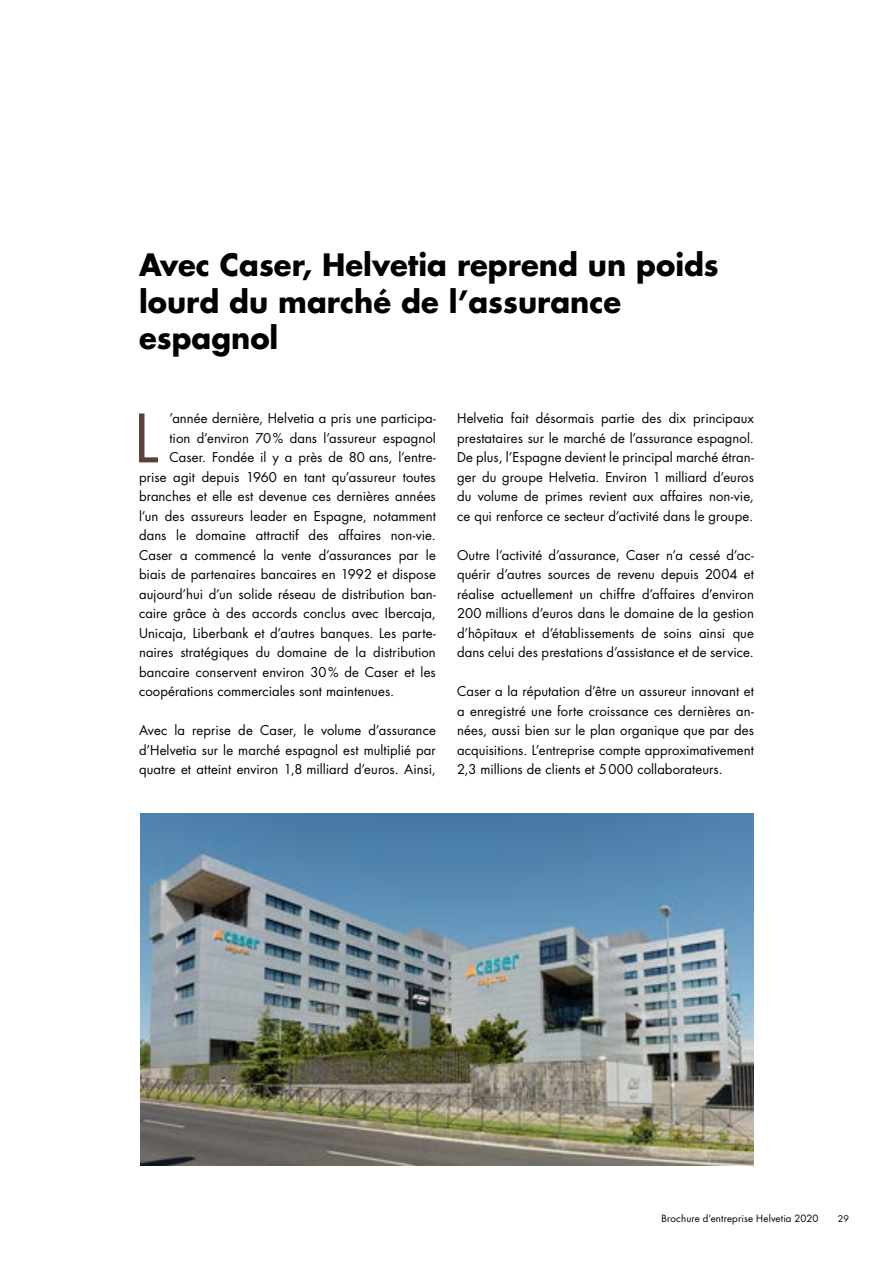
<style>
.page{position:relative;width:893px;height:1263px;background:#fff}
.page>*{position:absolute;margin:0;border:0;box-sizing:border-box;transform-origin:0 0}
.t1{font:64.8px "Futura Std";color:#5a413a}
.t2{font:700 30px/36.8px "Futura Std";color:#000}
.t3{font:13.2px/19.5px "Futura Std";letter-spacing:.005em;color:#000;text-align:justify}
.t4{font:9.75px "Futura Std";letter-spacing:.015em;color:#000}
.t5{font:9px "Futura Std";color:#000}
</style>
<div class="page">
<img style="left:140px;top:813px;width:614px;height:352px">
<h2 class="t2" style="left:139px;top:246px;width:581px">Avec Caser, Helvetia reprend un poids lourd du marché de l’assurance espagnol</h2>
<h1 class="t1" style="left:134px;top:397px;width:26px">L</h1>
<p class="t3" style="left:169px;top:409px;width:268px">’année dernière, Helvetia a pris une participa-</p>
<p class="t3" style="left:169px;top:428px;width:268px">tion d’environ 70% dans l’assureur espagnol</p>
<p class="t3" style="left:169px;top:448px;width:268px">Caser. Fondée il y a près de 80 ans, l’entre-</p>
<p class="t3" style="left:139px;top:467px;width:298px">prise agit depuis 1960 en tant qu’assureur toutes</p>
<p class="t3" style="left:139px;top:487px;width:298px">branches et elle est devenue ces dernières années</p>
<p class="t3" style="left:139px;top:506px;width:298px">l’un des assureurs leader en Espagne, notamment</p>
<p class="t3" style="left:139px;top:526px;width:298px">dans le domaine attractif des affaires non-vie.</p>
<p class="t3" style="left:139px;top:545px;width:298px">Caser a commencé la vente d’assurances par le</p>
<p class="t3" style="left:139px;top:565px;width:298px">biais de partenaires bancaires en 1992 et dispose</p>
<p class="t3" style="left:139px;top:584px;width:298px">aujourd’hui d’un solide réseau de distribution ban-</p>
<p class="t3" style="left:139px;top:604px;width:298px">caire grâce à des accords conclus avec Ibercaja,</p>
<p class="t3" style="left:139px;top:623px;width:298px">Unicaja, Liberbank et d’autres banques. Les parte-</p>
<p class="t3" style="left:139px;top:643px;width:298px">naires stratégiques du domaine de la distribution</p>
<p class="t3" style="left:139px;top:662px;width:298px">bancaire conservent environ 30% de Caser et les</p>
<p class="t3" style="left:139px;top:682px;width:257px">coopérations commerciales sont maintenues.</p>
<p class="t3" style="left:139px;top:721px;width:298px">Avec la reprise de Caser, le volume d’assurance d’Helvetia sur le marché espagnol est multiplié par quatre et atteint environ 1,8 milliard d’euros. Ainsi,</p>
<p class="t3" style="left:457px;top:409px;width:298px">Helvetia fait désormais partie des dix principaux prestataires sur le marché de l’assurance espagnol.<br>De plus, l’Espagne devient le principal marché étran&shy;ger du groupe Helvetia. Environ 1 milliard d’euros du volume de primes revient aux affaires non-vie, ce qui renforce ce secteur d’activité dans le groupe.</p>
<p class="t3" style="left:457px;top:545px;width:298px">Outre l’activité d’assurance, Caser n’a cessé d’ac&shy;quérir d’autres sources de revenu depuis 2004 et réalise actuellement un chiffre d’affaires d’environ 200 millions d’euros dans le domaine de la gestion d’hôpitaux et d’établissements de soins ainsi que dans celui des prestations d’assistance et de service.</p>
<p class="t3" style="left:457px;top:682px;width:298px">Caser a la réputation d’être un assureur innovant et a enregistré une forte croissance ces dernières an&shy;nées, aussi bien sur le plan organique que par des acquisitions. L’entreprise compte approximativement 2,3 millions de clients et 5000 collaborateurs.</p>
<p class="t4" style="left:662px;top:1212px;width:158px">Brochure d’entreprise Helvetia 2020</p>
<p class="t5" style="left:838px;top:1212px;width:13px">29</p>
</div>
